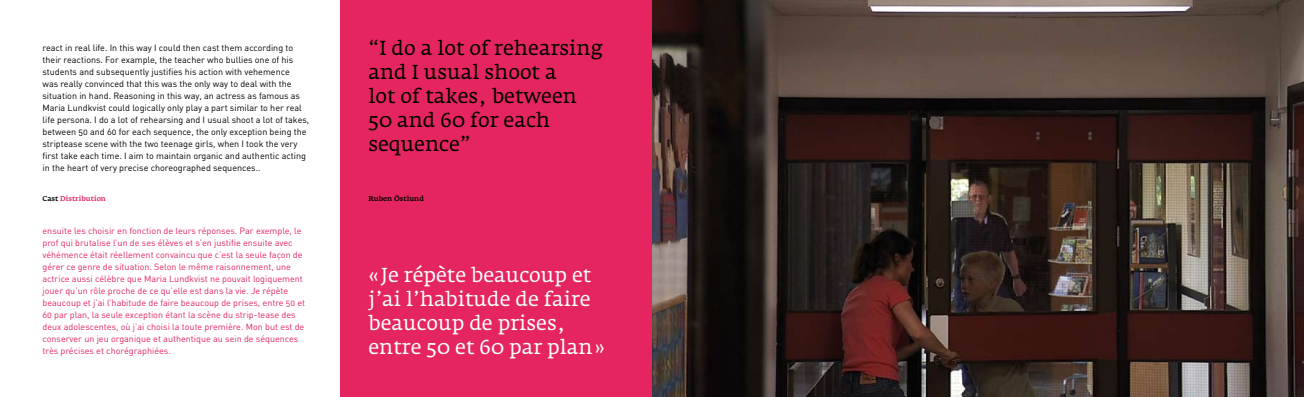
<style>
.page{position:relative;width:1304px;height:397px;background:#fff}
.page>*{position:absolute;margin:0;border:0;box-sizing:border-box;transform-origin:0 0}
.t1{font:20px/24px "Fedra Serif A";color:#000}
.t2{font:20px/24px "Fedra Serif A";color:#fff}
.t3{font:9px/12px "DIN Regular Alternate";color:#000}
.t4{font:9px/12px "DIN Regular Alternate";color:#e4255f}
.t5{font:500 7px "Fedra Serif A";color:#e4255f}
.t6{font:500 7px "Fedra Serif A";color:#000}
.s1{color:#000}
</style>
<div class="page">
<img style="left:652px;top:0;width:652px;height:397px">
<div style="left:340px;top:0;width:312px;height:397px;background:#e4255f"></div>
<p class="t3" style="left:43px;top:42px;width:268px">react in real life. In this way I could then cast them according to their reactions. For example, the teacher who bullies one of his students and subsequently justifies his action with vehemence<br>was really convinced that this was the only way to deal with the situation in hand. Reasoning in this way, an actress as famous as Maria Lundkvist could logically only play a part similar to her real life persona. I do a lot of rehearsing and I usual shoot a lot of takes, between 50 and 60 for each sequence, the only exception being the striptease scene with the two teenage girls, when I took the very first take each time. I aim to maintain organic and authentic acting in the heart of very precise choreographed sequences..</p>
<p class="t5" style="left:43px;top:194px;width:65px"><span class="s1">Cast</span> Distribution</p>
<p class="t4" style="left:43px;top:225px;width:264px">ensuite les choisir en fonction de leurs réponses. Par exemple, le prof qui brutalise l’un de ses élèves et s’en justifie ensuite avec véhémence était réellement convaincu que c’est la seule façon de gérer ce genre de situation. Selon le même raisonnement, une actrice aussi célèbre que Maria Lundkvist ne pouvait logiquement jouer qu’un rôle proche de ce qu’elle est dans la vie. Je répète beaucoup et j’ai l’habitude de faire beaucoup de prises, entre 50 et 60 par plan, la seule exception étant la scène du strip-tease des deux adolescentes, où j’ai choisi la toute première. Mon but est de conserver un jeu organique et authentique au sein de séquences très précises et chorégraphiées.</p>
<h1 class="t1" style="left:369px;top:36px;width:236px">“I do a lot of rehearsing and I usual shoot a<br>lot of takes, between<br>50 and 60 for each sequence”</h1>
<p class="t6" style="left:369px;top:194px;width:57px">Ruben Östlund</p>
<h1 class="t2" style="left:369px;top:263px;width:238px">«Je répète beaucoup et j’ai l’habitude de faire beaucoup de prises, entre 50 et 60 par plan»</h1>
</div>
